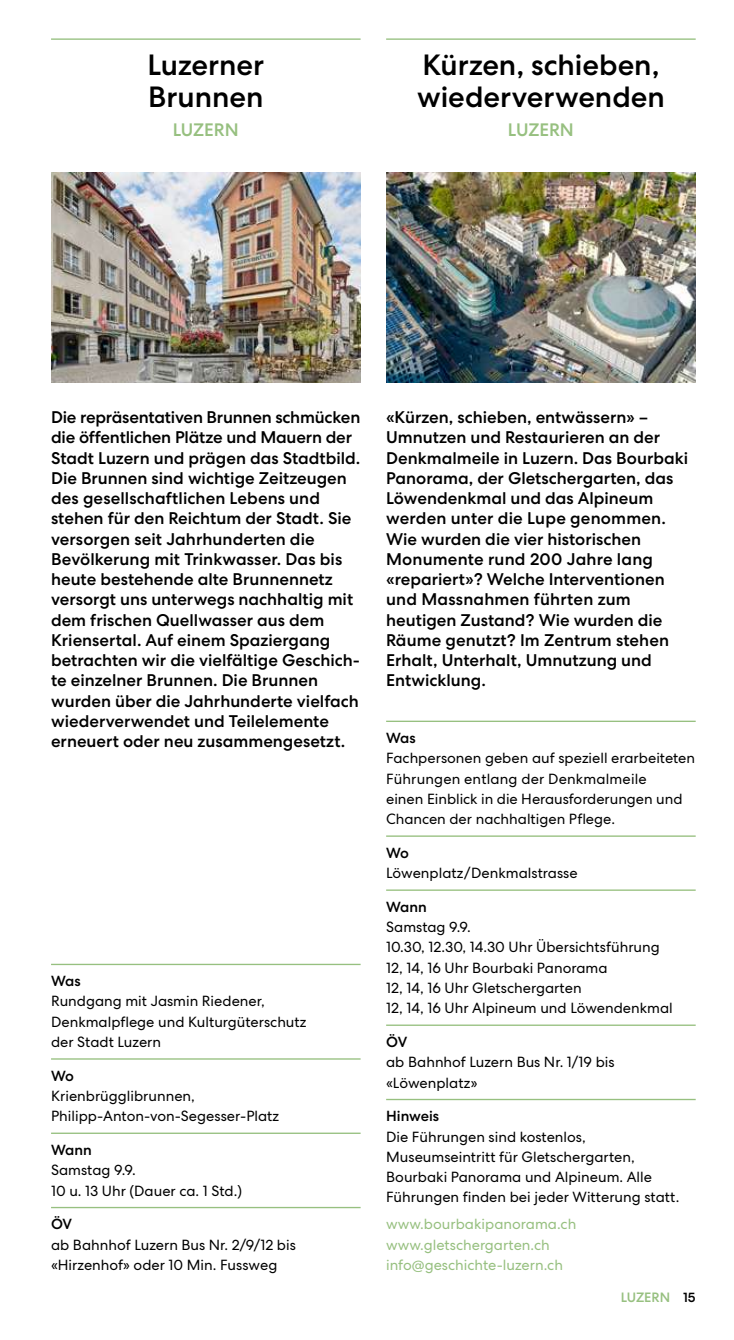
<style>
.page{position:relative;width:734px;height:1340px;background:#fff}
.page>*{position:absolute;margin:0;border:0;box-sizing:border-box;transform-origin:0 0}
.t1{font:500 29.25px/31.5px "Centra No 2";color:#000}
.t2{font:500 18px "Centra No 2";color:#97c080}
.t3{font:500 16.88px/20.2px "Centra No 2";color:#000}
.t4{font:14.62px/20.2px "Centra No 2";color:#000}
.t5{font:14.62px/20.2px "Centra No 2";color:#97c080}
.t6{font:500 14.62px "Centra No 2";letter-spacing:-.005em;color:#000}
.t7{font:500 13.5px "Centra No 2";color:#97c080}
.s1{color:#000}
</style>
<div class="page">
<hr style="left:51px;top:963px;width:309px;height:2px;background:#97c080">
<hr style="left:51px;top:1058px;width:309px;height:1px;background:#97c080">
<hr style="left:51px;top:1132px;width:309px;height:1px;background:#97c080">
<hr style="left:51px;top:1206px;width:309px;height:2px;background:#97c080">
<img style="left:51px;top:172px;width:309px;height:211px">
<img style="left:386px;top:172px;width:309px;height:211px">
<hr style="left:51px;top:38px;width:309px;height:2px;background:#97c080">
<hr style="left:386px;top:38px;width:309px;height:2px;background:#97c080">
<hr style="left:386px;top:720px;width:309px;height:2px;background:#97c080">
<hr style="left:386px;top:835px;width:309px;height:1px;background:#97c080">
<hr style="left:386px;top:889px;width:309px;height:1px;background:#97c080">
<hr style="left:386px;top:1024px;width:309px;height:1px;background:#97c080">
<hr style="left:386px;top:1098px;width:309px;height:2px;background:#97c080">
<h1 class="t1" style="left:147px;top:50px;width:118px">Luzerner<br>Brunnen</h1>
<p class="t2" style="left:173px;top:119px;width:67px">LUZERN</p>
<h1 class="t1" style="left:417px;top:50px;width:249px">Kürzen, schieben, wiederverwenden</h1>
<p class="t2" style="left:508px;top:119px;width:67px">LUZERN</p>
<p class="t3" style="left:51px;top:407px;width:311px">Die repräsentativen Brunnen schmücken die öffentlichen Plätze und Mauern der Stadt Luzern und prägen das Stadtbild.<br>Die Brunnen sind wichtige Zeitzeugen des gesellschaftlichen Lebens und stehen für den Reichtum der Stadt. Sie versorgen seit Jahrhunderten die Bevölkerung mit Trinkwasser. Das bis heute bestehende alte Brunnennetz versorgt uns unterwegs nachhaltig mit dem frischen Quellwasser aus dem Kriensertal. Auf einem Spaziergang betrachten wir die vielfältige Geschich&shy;te einzelner Brunnen. Die Brunnen wurden über die Jahrhunderte vielfach wiederverwendet und Teilelemente erneuert oder neu zusammengesetzt.</p>
<p class="t6" style="left:51px;top:972px;width:31px">Was</p>
<p class="t4" style="left:51px;top:991px;width:257px">Rundgang mit Jasmin Riedener,<br>Denkmalpflege und Kulturgüterschutz der Stadt Luzern</p>
<p class="t6" style="left:51px;top:1067px;width:24px">Wo</p>
<p class="t4" style="left:51px;top:1085px;width:230px">Krienbrügglibrunnen,<br>Philipp-Anton-von-Segesser-Platz</p>
<p class="t6" style="left:51px;top:1141px;width:42px">Wann</p>
<p class="t4" style="left:51px;top:1160px;width:192px">Samstag 9.9.<br>10 u. 13 Uhr (Dauer ca. 1 Std.)</p>
<p class="t6" style="left:51px;top:1215px;width:23px">ÖV</p>
<p class="t4" style="left:51px;top:1234px;width:246px">ab Bahnhof Luzern Bus Nr. 2/9/12 bis «Hirzenhof» oder 10 Min. Fussweg</p>
<p class="t3" style="left:386px;top:407px;width:303px">«Kürzen, schieben, entwässern» –<br>Umnutzen und Restaurieren an der<br>Denkmalmeile in Luzern. Das Bourbaki<br>Panorama, der Gletschergarten, das<br>Löwendenkmal und das Alpineum werden unter die Lupe genommen.<br>Wie wurden die vier historischen<br>Monumente rund 200 Jahre lang «repariert»? Welche Interventionen und Massnahmen führten zum heutigen Zustand? Wie wurden die<br>Räume genutzt? Im Zentrum stehen<br>Erhalt, Unterhalt, Umnutzung und<br>Entwicklung.</p>
<p class="t6" style="left:386px;top:729px;width:31px">Was</p>
<p class="t4" style="left:386px;top:748px;width:310px">Fachpersonen geben auf speziell erarbeiteten Führungen entlang der Denkmalmeile<br>einen Einblick in die Herausforderungen und Chancen der nachhaltigen Pflege.</p>
<p class="t6" style="left:386px;top:844px;width:24px">Wo</p>
<p class="t4" style="left:386px;top:863px;width:193px">Löwenplatz/Denkmalstrasse</p>
<p class="t6" style="left:386px;top:898px;width:42px">Wann</p>
<p class="t4" style="left:386px;top:917px;width:288px">Samstag 9.9.<br>10.30, 12.30, 14.30 Uhr Übersichtsführung<br>12, 14, 16 Uhr Bourbaki Panorama<br>12, 14, 16 Uhr Gletschergarten<br>12, 14, 16 Uhr Alpineum und Löwendenkmal</p>
<p class="t6" style="left:386px;top:1033px;width:23px">ÖV</p>
<p class="t4" style="left:386px;top:1052px;width:230px">ab Bahnhof Luzern Bus Nr. 1/19 bis «Löwenplatz»</p>
<p class="t6" style="left:386px;top:1107px;width:54px">Hinweis</p>
<p class="t4" style="left:386px;top:1126px;width:295px">Die Führungen sind kostenlos, Museumseintritt für Gletschergarten, Bourbaki Panorama und Alpineum. Alle Führungen finden bei jeder Witterung statt.</p>
<p class="t5" style="left:386px;top:1214px;width:192px">www.bourbakipanorama.ch www.gletschergarten.ch info@geschichte-luzern.ch</p>
<p class="t7" style="left:620px;top:1289px;width:76px">LUZERN <span class="s1">15</span></p>
</div>
